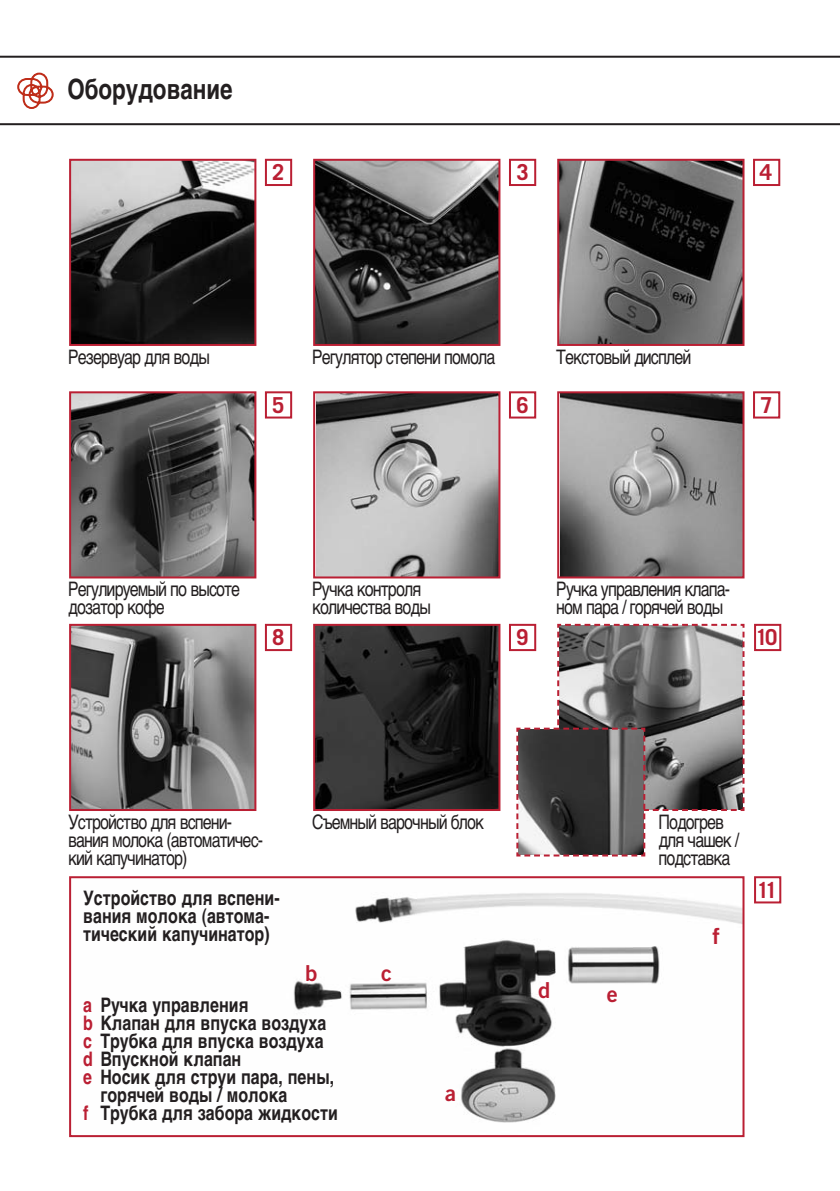
<style>
.page{position:relative;width:840px;height:1191px;background:#fff}
.page>*{position:absolute;margin:0;border:0;box-sizing:border-box;transform-origin:0 0}
.t1{font:700 28px "Helvetica";color:#231f20;scale:.8 1}
.t2{font:700 22px "Trade Gothic";color:#ba1f33}
.t3{font:22px "Trade Gothic Bold Two";color:#ba1f33}
.t4{font:20px/18px "Helvetica";letter-spacing:-.055em;color:#231f20;scale:.8 1}
.t5{font:700 20px/18px "Helvetica";color:#231f20;scale:.8 1}
.s1{color:#ba1f33}
</style>
<div class="page">
<svg style="left:69px;top:158px;width:224px;height:188px"></svg>
<svg style="left:313px;top:158px;width:224px;height:188px"></svg>
<svg style="left:557px;top:158px;width:223px;height:188px"></svg>
<svg style="left:69px;top:391px;width:224px;height:188px"></svg>
<svg style="left:69px;top:623px;width:224px;height:188px"></svg>
<svg style="left:313px;top:391px;width:224px;height:188px"></svg>
<svg style="left:557px;top:391px;width:223px;height:188px"></svg>
<img style="left:316px;top:627px;width:181px;height:181px">
<div style="left:313px;top:624px;width:187px;height:187px;border:2px solid #ba1f33"></div>
<svg style="left:509px;top:623px;width:236px;height:234px"></svg>
<div style="left:753px;top:624px;width:27px;height:27px;border:2px solid #ba1f33"></div>
<div style="left:753px;top:876px;width:27px;height:27px;border:2px solid #ba1f33"></div>
<img style="left:293px;top:893px;width:448px;height:230px">
<div style="left:69px;top:876px;width:675px;height:261px;border:2px solid #ba1f33"></div>
<svg style="left:17px;top:72px;width:37px;height:37px"></svg>
<hr style="left:0;top:56px;width:839px;height:2px;background:#231f20">
<hr style="left:0;top:123px;width:839px;height:2px;background:#231f20">
<h1 class="t1" style="left:67px;top:79px;width:208px">Оборудование</h1>
<p class="t2" style="left:272px;top:164px;width:14px">2</p>
<p class="t2" style="left:516px;top:164px;width:14px">3</p>
<p class="t2" style="left:759px;top:164px;width:14px">4</p>
<p class="t4" style="left:68px;top:350px;width:179px">Резервуар для воды</p>
<p class="t4" style="left:312px;top:350px;width:230px">Регулятор степени помола</p>
<p class="t4" style="left:556px;top:350px;width:170px">Текстовый дисплей</p>
<p class="t2" style="left:272px;top:397px;width:14px">5</p>
<p class="t2" style="left:516px;top:397px;width:14px">6</p>
<p class="t2" style="left:760px;top:397px;width:14px">7</p>
<p class="t4" style="left:68px;top:582px;width:216px">Регулируемый по высоте дозатор кофе</p>
<p class="t4" style="left:312px;top:582px;width:150px">Ручка контроля количества воды</p>
<p class="t4" style="left:556px;top:582px;width:219px">Ручка управления клапа&shy;ном пара / горячей воды</p>
<p class="t2" style="left:272px;top:629px;width:14px">8</p>
<p class="t2" style="left:516px;top:629px;width:14px">9</p>
<p class="t2" style="left:755px;top:629px;width:23px">10</p>
<p class="t4" style="left:68px;top:814px;width:245px">Устройство для вспени - вания молока (автомати чес&shy;кий капучинатор)</p>
<p class="t4" style="left:312px;top:814px;width:216px">Съемный варочный блок</p>
<p class="t4" style="left:658px;top:814px;width:103px">Подогрев для чашек / подставка</p>
<p class="t5" style="left:83px;top:891px;width:247px">Устройство для вспени&shy;вания молока (автома&shy;тический капучинатор)</p>
<p class="t3" style="left:712px;top:928px;width:9px">f</p>
<p class="t3" style="left:305px;top:965px;width:14px">b</p>
<p class="t3" style="left:381px;top:965px;width:12px">c</p>
<p class="t5" style="left:83px;top:998px;width:208px"><span class="s1">a</span> Ручка управления</p>
<p class="t5" style="left:83px;top:1016px;width:305px"><span class="s1">b</span> Клапан для впуска воздуха</p>
<p class="t5" style="left:83px;top:1034px;width:302px"><span class="s1">c</span> Трубка для впуска воздуха</p>
<p class="t5" style="left:83px;top:1052px;width:199px"><span class="s1">d</span> Впускной клапан</p>
<p class="t5" style="left:83px;top:1070px;width:315px"><span class="s1">e</span> Носик для струи пара, пены,</p>
<p class="t5" style="left:100px;top:1088px;width:235px">горячей воды / молока</p>
<p class="t5" style="left:83px;top:1106px;width:319px"><span class="s1">f</span> Трубка для забора жидкости</p>
<p class="t3" style="left:445px;top:1085px;width:12px">a</p>
<p class="t3" style="left:538px;top:982px;width:14px">d</p>
<p class="t3" style="left:606px;top:985px;width:12px">e</p>
<p class="t2" style="left:756px;top:881px;width:22px">11</p>
</div>
